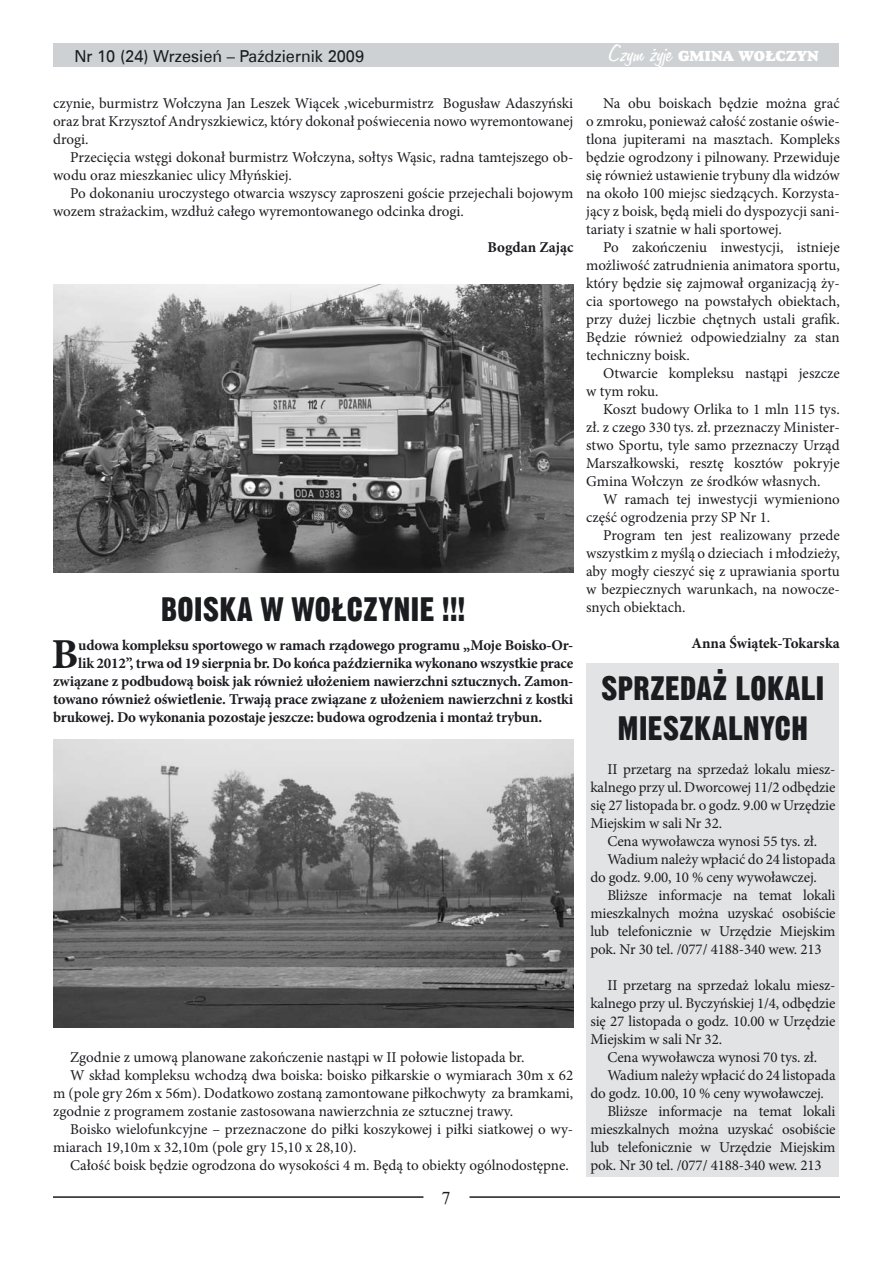
<style>
.page{position:relative;width:893px;height:1263px;background:#fff}
.page>*{position:absolute;margin:0;border:0;box-sizing:border-box;transform-origin:0 0}
.t1{font:700 42.75px "Minion Pro";color:#1b1c20}
.t2{font:33px/39.6px "Gothic No 13 EU";letter-spacing:.005em;color:#1b1c20;text-align:center}
.t3{font:18px "Times New Roman";color:#1b1c20}
.t4{font:16.5px "Zurich EU";color:#1b1c20}
.t5{font:15px/18px "Minion Pro";letter-spacing:-.005em;color:#1b1c20;text-align:justify}
.t6{font:700 15px "Minion Pro";letter-spacing:-.015em;color:#1b1c20}
.t7{font:15px "Goudy Hvyface EU";color:#fff}
.s1{font-family:"Freehand 575 EU";font-size:27px}
</style>
<div class="page">
<div style="left:587px;top:663px;width:252px;height:514px;background:#e1e3e5"></div>
<div style="left:53px;top:43px;width:785px;height:24px;background:#ced1d3"></div>
<hr style="left:53px;top:1196px;width:370px;height:2px;background:#1b1c20">
<hr style="left:469px;top:1196px;width:371px;height:2px;background:#1b1c20">
<img style="left:53px;top:284px;width:520px;height:288px">
<img style="left:53px;top:740px;width:520px;height:288px">
<p class="t4" style="left:74px;top:46px;width:291px">Nr 10 (24) Wrzesień – Październik 2009</p>
<p class="t7" style="left:609px;top:47px;width:211px"><span class="s1">Czym żyje</span> GMINA WOŁCZYN</p>
<p class="t5" style="left:53px;top:94px;width:522px">czynie, burmistrz Wołczyna Jan Leszek Wiącek ,wiceburmistrz Bogusław Adaszyński oraz brat Krzysztof Andryszkiewicz, który dokonał poświecenia nowo wyremontowanej drogi.</p>
<p class="t5" style="left:53px;top:148px;width:522px;text-indent:17px">Przecięcia wstęgi dokonał burmistrz Wołczyna, sołtys Wąsic, radna tamtejszego ob&shy;wodu oraz mieszkaniec ulicy Młyńskiej.</p>
<p class="t5" style="left:53px;top:184px;width:522px;text-indent:17px">Po dokonaniu uroczystego otwarcia wszyscy zaproszeni goście przejechali bojowym wozem strażackim, wzdłuż całego wyremontowanego odcinka drogi.</p>
<p class="t6" style="left:487px;top:237px;width:87px">Bogdan Zając</p>
<h2 class="t2" style="left:161px;top:591px;width:306px">BOISKA W WOŁCZYNIE !!!</h2>
<h1 class="t1" style="left:52px;top:624px;width:29px">B</h1>
<p class="t6" style="left:78px;top:634px;width:497px">udowa kompleksu sportowego w ramach rządowego programu „Moje Boisko-Or-</p>
<p class="t6" style="left:78px;top:652px;width:497px">lik 2012”, trwa od 19 sierpnia br. Do końca października wykonano wszystkie prace</p>
<p class="t6" style="left:53px;top:670px;width:522px">związane z podbudową boisk jak również ułożeniem nawierzchni sztucznych. Zamon-</p>
<p class="t6" style="left:53px;top:688px;width:522px">towano również oświetlenie. Trwają prace związane z ułożeniem nawierzchni z kostki</p>
<p class="t6" style="left:53px;top:706px;width:490px">brukowej. Do wykonania pozostaje jeszcze: budowa ogrodzenia i montaż trybun.</p>
<p class="t5" style="left:70px;top:1048px;width:456px">Zgodnie z umową planowane zakończenie nastąpi w II połowie listopada br.</p>
<p class="t5" style="left:70px;top:1066px;width:505px">W skład kompleksu wchodzą dwa boiska: boisko piłkarskie o wymiarach 30m x 62</p>
<p class="t5" style="left:53px;top:1084px;width:522px">m (pole gry 26m x 56m). Dodatkowo zostaną zamontowane piłkochwyty za bramkami,</p>
<p class="t5" style="left:53px;top:1102px;width:461px">zgodnie z programem zostanie zastosowana nawierzchnia ze sztucznej trawy.</p>
<p class="t5" style="left:70px;top:1120px;width:505px">Boisko wielofunkcyjne – przeznaczone do piłki koszykowej i piłki siatkowej o wy-</p>
<p class="t5" style="left:53px;top:1138px;width:305px">miarach 19,10m x 32,10m (pole gry 15,10 x 28,10).</p>
<p class="t5" style="left:70px;top:1156px;width:500px">Całość boisk będzie ogrodzona do wysokości 4 m. Będą to obiekty ogólnodostępne.</p>
<p class="t3" style="left:442px;top:1185px;width:10px">7</p>
<p class="t5" style="left:586px;top:94px;width:255px;text-indent:17px">Na obu boiskach będzie można grać o zmroku, ponieważ całość zostanie oświe&shy;tlona jupiterami na masztach. Kompleks będzie ogrodzony i pilnowany. Przewiduje się również ustawienie trybuny dla widzów na około 100 miejsc siedzących. Korzysta&shy;jący z boisk, będą mieli do dyspozycji sani&shy;tariaty i szatnie w hali sportowej.</p>
<p class="t5" style="left:586px;top:238px;width:255px;text-indent:17px">Po zakończeniu inwestycji, istnieje możliwość zatrudnienia animatora sportu, który będzie się zajmował organizacją ży&shy;cia sportowego na powstałych obiektach, przy dużej liczbie chętnych ustali grafik.<br>Będzie również odpowiedzialny za stan techniczny boisk.</p>
<p class="t5" style="left:586px;top:364px;width:255px;text-indent:17px">Otwarcie kompleksu nastąpi jeszcze w tym roku.</p>
<p class="t5" style="left:586px;top:400px;width:255px;text-indent:17px">Koszt budowy Orlika to 1 mln 115 tys. zł. z czego 330 tys. zł. przeznaczy Minister&shy;stwo Sportu, tyle samo przeznaczy Urząd Marszałkowski, resztę kosztów pokryje Gmina Wołczyn ze środków własnych.</p>
<p class="t5" style="left:586px;top:490px;width:255px;text-indent:17px">W ramach tej inwestycji wymieniono część ogrodzenia przy SP Nr 1.</p>
<p class="t5" style="left:586px;top:526px;width:255px;text-indent:17px">Program ten jest realizowany przede wszystkim z myślą o dzieciach i młodzieży, aby mogły cieszyć się z uprawiania sportu w bezpiecznych warunkach, na nowocze&shy;snych obiektach.</p>
<p class="t6" style="left:692px;top:633px;width:150px">Anna Świątek-Tokarska</p>
<h2 class="t2" style="left:601px;top:670px;width:225px">SPRZEDAŻ LOKALI<br>MIESZKALNYCH</h2>
<p class="t5" style="left:590px;top:760px;width:247px;text-indent:17px">II przetarg na sprzedaż lokalu miesz&shy;kalnego przy ul. Dworcowej 11/2 odbędzie się 27 listopada br. o godz. 9.00 w Urzędzie Miejskim w sali Nr 32.</p>
<p class="t5" style="left:607px;top:832px;width:211px">Cena wywoławcza wynosi 55 tys. zł.</p>
<p class="t5" style="left:607px;top:850px;width:230px">Wadium należy wpłacić do 24 listopada</p>
<p class="t5" style="left:590px;top:868px;width:228px">do godz. 9.00, 10 % ceny wywoławczej.</p>
<p class="t5" style="left:607px;top:886px;width:230px">Bliższe informacje na temat lokali</p>
<p class="t5" style="left:590px;top:904px;width:247px">mieszkalnych można uzyskać osobiście</p>
<p class="t5" style="left:590px;top:922px;width:247px">lub telefonicznie w Urzędzie Miejskim</p>
<p class="t5" style="left:590px;top:940px;width:233px">pok. Nr 30 tel. /077/ 4188-340 wew. 213</p>
<p class="t5" style="left:590px;top:976px;width:247px;text-indent:17px">II przetarg na sprzedaż lokalu miesz&shy;kalnego przy ul. Byczyńskiej 1/4, odbędzie się 27 listopada o godz. 10.00 w Urzędzie Miejskim w sali Nr 32.</p>
<p class="t5" style="left:607px;top:1048px;width:211px">Cena wywoławcza wynosi 70 tys. zł.</p>
<p class="t5" style="left:607px;top:1066px;width:230px">Wadium należy wpłacić do 24 listopada</p>
<p class="t5" style="left:590px;top:1084px;width:235px">do godz. 10.00, 10 % ceny wywoławczej.</p>
<p class="t5" style="left:607px;top:1102px;width:230px">Bliższe informacje na temat lokali</p>
<p class="t5" style="left:590px;top:1120px;width:247px">mieszkalnych można uzyskać osobiście</p>
<p class="t5" style="left:590px;top:1138px;width:247px">lub telefonicznie w Urzędzie Miejskim</p>
<p class="t5" style="left:590px;top:1156px;width:233px">pok. Nr 30 tel. /077/ 4188-340 wew. 213</p>
</div>
